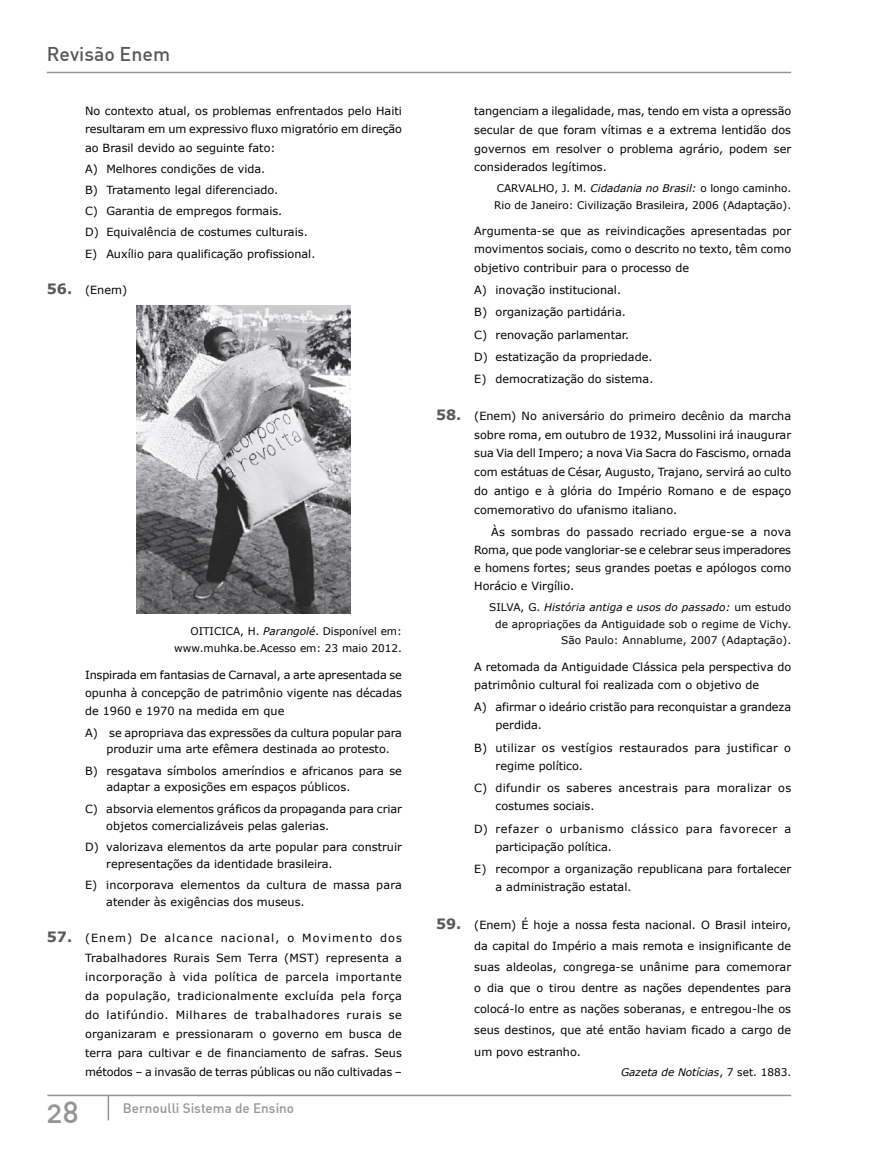
<style>
.page{position:relative;width:872px;height:1170px;background:#fff}
.page>*{position:absolute;margin:0;border:0;box-sizing:border-box;transform-origin:0 0}
.t1{font:500 30px "DIN Alternate";color:#939598}
.t2{font:500 19.5px "DIN";color:#58595b}
.t3{font:500 13.5px "DIN Alternate";color:#939598}
.t4{font:11.25px/18.8px "Verdana";color:#000}
.t5{font:11.25px/18px "Verdana";letter-spacing:.02em;color:#000}
.t6{font:11.25px/18px "Verdana";letter-spacing:.05em;color:#000}
.t7{font:11.25px/18px "Verdana";letter-spacing:.025em;color:#000}
.t8{font:10.5px/16.5px "Verdana";color:#000;text-align:right}
.t9{font:italic 10.5px "Verdana";color:#000}
.s1{font-weight:700;font-size:14.25px;color:#58595b}
.s2{font-style:italic}
.s3{font-style:normal}
</style>
<div class="page">
<hr style="left:47px;top:72px;width:744px;height:1px;background:#939598">
<svg style="left:108px;top:1096px;width:1px;height:24px"></svg>
<hr style="left:47px;top:1094px;width:744px;height:2px;background:#939598">
<img style="left:136px;top:306px;width:215px;height:307px">
<h2 class="t2" style="left:47px;top:41px;width:125px">Revisão Enem</h2>
<p class="t4" style="left:85px;top:102px;width:318px;line-height:18.3px;text-align:justify">No contexto atual, os problemas enfrentados pelo Haiti resultaram em um expressivo fluxo migratório em direção ao Brasil devido ao seguinte fato:</p>
<p class="t4" style="left:85px;top:158px;width:232px;line-height:21.1px">A) Melhores condições de vida.<br>B) Tratamento legal diferenciado.<br>C) Garantia de empregos formais.<br>D) Equivalência de costumes culturais.<br>E) Auxílio para qualificação profissional.</p>
<p class="t4" style="left:47px;top:281px;width:82px"><span class="s1">56.</span> (Enem)</p>
<p class="t8" style="left:174px;top:622px;width:229px">OITICICA, H. <span class="s2">Parangolé</span>. Disponível em: www.muhka.be.Acesso em: 23 maio 2012.</p>
<p class="t4" style="left:85px;top:665px;width:318px;line-height:18.3px;text-align:justify">Inspirada em fantasias de Carnaval, a arte apresentada se opunha à concepção de patrimônio vigente nas décadas de 1960 e 1970 na medida em que</p>
<p class="t4" style="left:106px;top:723px;width:297px;line-height:16.8px;text-indent:-21px">A) se apropriava das expressões da cultura popular para produzir uma arte efêmera destinada ao protesto.</p>
<p class="t4" style="left:106px;top:762px;width:297px;line-height:16.8px;text-indent:-21px">B) resgatava símbolos ameríndios e africanos para se adaptar a exposições em espaços públicos.</p>
<p class="t4" style="left:106px;top:800px;width:297px;line-height:16.8px;text-indent:-21px">C) absorvia elementos gráficos da propaganda para criar objetos comercializáveis pelas galerias.</p>
<p class="t4" style="left:106px;top:838px;width:297px;line-height:16.8px;text-indent:-21px">D) valorizava elementos da arte popular para construir representações da identidade brasileira.</p>
<p class="t4" style="left:106px;top:876px;width:297px;line-height:16.8px;text-indent:-21px">E) incorporava elementos da cultura de massa para atender às exigências dos museus.</p>
<p class="t4" style="left:85px;top:928px;width:318px;line-height:19.2px;text-align:justify;text-indent:-38px"><span class="s1">57.</span> (Enem) De alcance nacional, o Movimento dos Trabalhadores Rurais Sem Terra (MST) representa a incorporação à vida política de parcela importante da população, tradicionalmente excluída pela força do latifúndio. Milhares de trabalhadores rurais se organizaram e pressionaram o governo em busca de terra para cultivar e de financiamento de safras. Seus métodos – a invasão de terras públicas ou não cultivadas –</p>
<p class="t1" style="left:47px;top:1093px;width:34px">28</p>
<p class="t3" style="left:123px;top:1099px;width:173px">Bernoulli Sistema de Ensino</p>
<p class="t4" style="left:474px;top:101px;width:318px;text-align:justify">tangenciam a ilegalidade, mas, tendo em vista a opressão secular de que foram vítimas e a extrema lentidão dos governos em resolver o problema agrário, podem ser considerados legítimos.</p>
<p class="t8" style="left:494px;top:180px;width:298px;text-align:left">CARVALHO, J. M. <span class="s2">Cidadania no Brasil:</span> o longo caminho.<br>Rio de Janeiro: Civilização Brasileira, 2006 (Adaptação).</p>
<p class="t4" style="left:474px;top:222px;width:318px;line-height:18px;text-align:justify">Argumenta-se que as reivindicações apresentadas por movimentos sociais, como o descrito no texto, têm como objetivo contribuir para o processo de</p>
<p class="t4" style="left:474px;top:278px;width:181px;line-height:22.4px">A) inovação institucional.<br>B) organização partidária.<br>C) renovação parlamentar.<br>D) estatização da propriedade.<br>E) democratização do sistema.</p>
<p class="t4" style="left:474px;top:406px;width:318px;text-align:justify;text-indent:-38px"><span class="s1">58.</span> (Enem) No aniversário do primeiro decênio da marcha sobre roma, em outubro de 1932, Mussolini irá inaugurar sua Via dell Impero; a nova Via Sacra do Fascismo, ornada com estátuas de César, Augusto, Trajano, servirá ao culto do antigo e à glória do Império Romano e de espaço comemorativo do ufanismo italiano.</p>
<p class="t4" style="left:474px;top:523px;width:318px;line-height:18px;text-align:justify;text-indent:17px">Às sombras do passado recriado ergue-se a nova Roma, que pode vangloriar-se e celebrar seus imperadores e homens fortes; seus grandes poetas e apólogos como Horácio e Virgílio.</p>
<p class="t8" style="left:489px;top:599px;width:303px">SILVA, G. <span class="s2">História antiga e usos do passado:</span> um estudo de apropriações da Antiguidade sob o regime de Vichy.<br>São Paulo: Annablume, 2007 (Adaptação).</p>
<p class="t4" style="left:474px;top:657px;width:318px;line-height:18px">A retomada da Antiguidade Clássica pela perspectiva do patrimônio cultural foi realizada com o objetivo de</p>
<p class="t4" style="left:495px;top:698px;width:297px;line-height:18px;text-indent:-21px">A) afirmar o ideário cristão para reconquistar a grandeza perdida.</p>
<p class="t5" style="left:495px;top:738px;width:297px;text-indent:-21px">B) utilizar os vestígios restaurados para justificar o regime político.</p>
<p class="t7" style="left:495px;top:779px;width:297px;text-indent:-21px">C) difundir os saberes ancestrais para moralizar os costumes sociais.</p>
<p class="t6" style="left:495px;top:819px;width:297px;text-indent:-21px">D) refazer o urbanismo clássico para favorecer a participação política.</p>
<p class="t4" style="left:495px;top:859px;width:297px;line-height:18px;text-indent:-21px">E) recompor a organização republicana para fortalecer a administração estatal.</p>
<p class="t4" style="left:474px;top:914px;width:318px;line-height:21px;text-align:justify;text-indent:-38px"><span class="s1">59.</span> (Enem) É hoje a nossa festa nacional. O Brasil inteiro, da capital do Império a mais remota e insignificante de suas aldeolas, congrega-se unânime para comemorar o dia que o tirou dentre as nações dependentes para colocá-lo entre as nações soberanas, e entregou-lhe os seus destinos, que até então haviam ficado a cargo de um povo estranho.</p>
<p class="t9" style="left:621px;top:1065px;width:172px">Gazeta de Notícias<span class="s3">, 7 set. 1883.</span></p>
</div>
